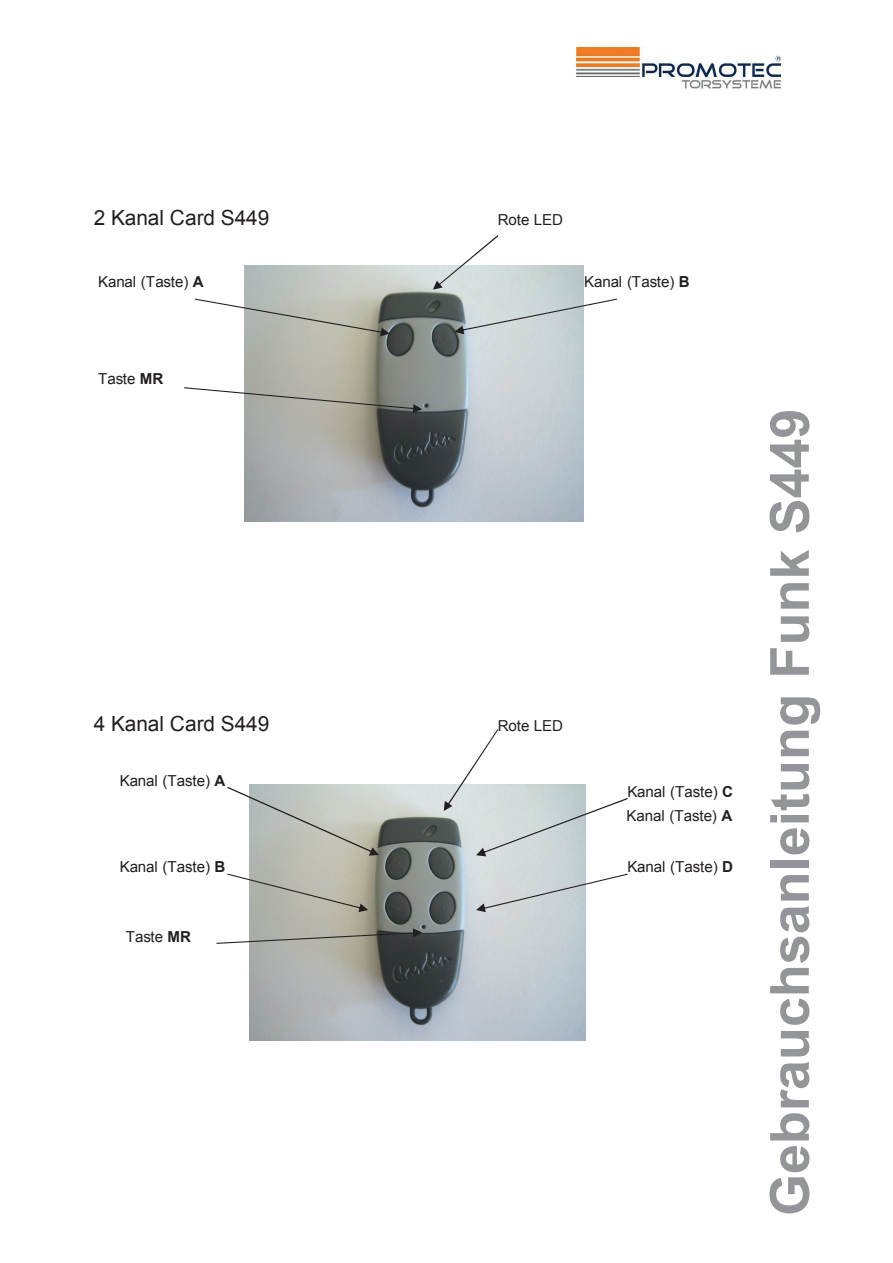
<style>
.page{position:relative;width:893px;height:1263px;background:#fff}
.page>*{position:absolute;margin:0;border:0;box-sizing:border-box;transform-origin:0 0}
.t1{font:700 54px "Arial";color:#939598}
.t2{font:20.85px "Arial";letter-spacing:-.005em;color:#231f20}
.t3{font:15.15px "Arial";letter-spacing:-.01em;color:#231f20}
.s1{font-weight:700}
</style>
<div class="page">
<img style="left:575px;top:46px;width:207px;height:43px">
<img style="left:249px;top:785px;width:337px;height:255px">
<img style="left:245px;top:266px;width:338px;height:255px">
<svg style="left:433px;top:235px;width:65px;height:55px"></svg>
<svg style="left:216px;top:928px;width:206px;height:16px;background:#9b9b95"></svg>
<svg style="left:227px;top:787px;width:152px;height:69px;background:#c5c8c1"></svg>
<svg style="left:227px;top:874px;width:141px;height:38px;background:#bcbcb2"></svg>
<svg style="left:444px;top:729px;width:184px;height:127px"></svg>
<svg style="left:476px;top:874px;width:152px;height:38px"></svg>
<svg style="left:455px;top:299px;width:162px;height:35px"></svg>
<svg style="left:195px;top:299px;width:195px;height:37px"></svg>
<svg style="left:184px;top:387px;width:238px;height:26px"></svg>
<h2 class="t2" style="left:94px;top:204px;width:177px">2 Kanal Card S449</h2>
<p class="t3" style="left:498px;top:210px;width:67px">Rote LED</p>
<p class="t3" style="left:98px;top:272px;width:107px">Kanal (Taste) <span class="s1">A</span></p>
<p class="t3" style="left:584px;top:272px;width:107px">Kanal (Taste) <span class="s1">B</span></p>
<p class="t3" style="left:98px;top:369px;width:67px">Taste <span class="s1">MR</span></p>
<h2 class="t2" style="left:94px;top:710px;width:177px">4 Kanal Card S449</h2>
<p class="t3" style="left:498px;top:716px;width:67px">Rote LED</p>
<p class="t3" style="left:120px;top:770px;width:107px">Kanal (Taste) <span class="s1">A</span></p>
<p class="t3" style="left:120px;top:857px;width:107px">Kanal (Taste) <span class="s1">B</span></p>
<p class="t3" style="left:126px;top:927px;width:67px">Taste <span class="s1">MR</span></p>
<p class="t3" style="left:627px;top:781px;width:107px">Kanal (Taste) <span class="s1">C</span></p>
<p class="t3" style="left:627px;top:805px;width:107px">Kanal (Taste) <span class="s1">A</span></p>
<p class="t3" style="left:627px;top:857px;width:107px">Kanal (Taste) <span class="s1">D</span></p>
<h1 class="t1" style="left:754px;top:1216px;width:809px;rotate:-90deg">Gebrauchsanleitung Funk S449</h1>
</div>
